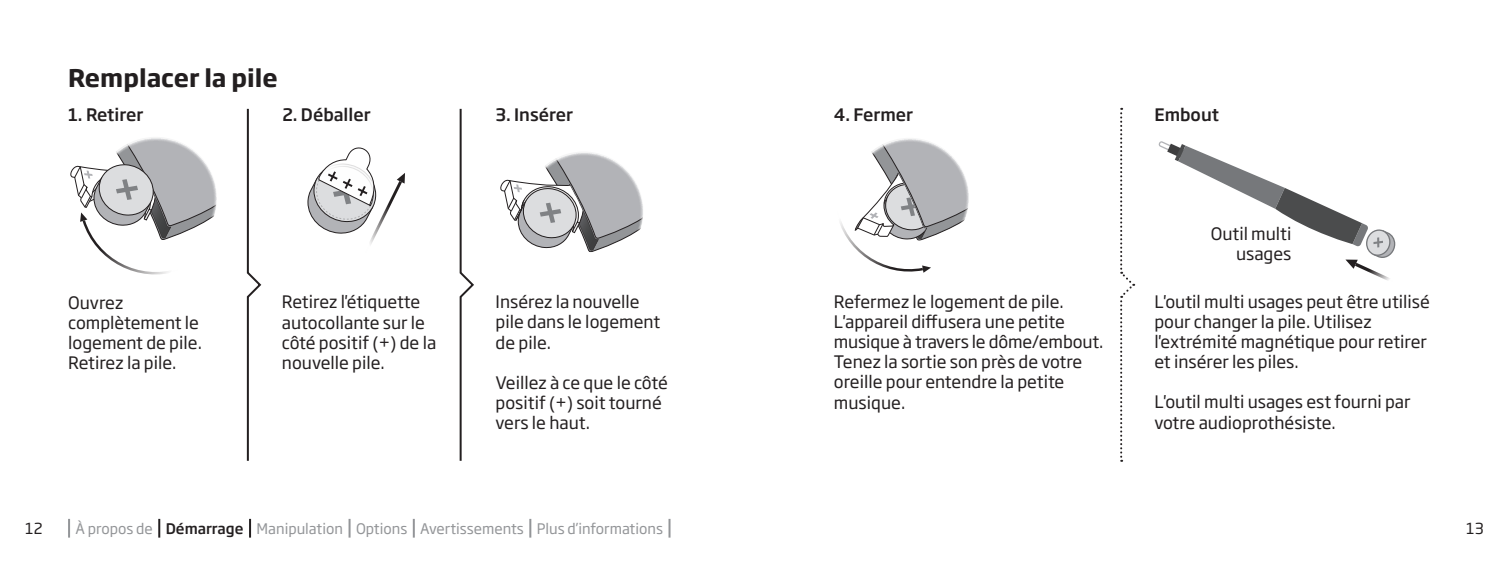
<style>
.page{position:relative;width:1509px;height:562px;background:#fff}
.page>*{position:absolute;margin:0;border:0;box-sizing:border-box;transform-origin:0 0}
.t1{font:700 24px "Soho Gothic Pro";color:#231f20}
.t2{font:17px/20px "Soho Gothic Pro";color:#231f20}
.t3{font:500 17px "Soho Gothic Pro";color:#231f20}
.t4{font:15px "Soho Gothic Pro";color:#231f20}
.t5{font:14.4px "Soho Gothic Pro";color:#939598}
.s1{font-weight:500;color:#231f20}
</style>
<div class="page">
<svg style="left:1120px;top:108px;width:14px;height:353px"></svg>
<svg style="left:459px;top:108px;width:15px;height:353px"></svg>
<svg style="left:246px;top:108px;width:16px;height:353px"></svg>
<svg style="left:307px;top:148px;width:98px;height:97px"></svg>
<svg style="left:500px;top:153px;width:143px;height:99px"></svg>
<svg style="left:70px;top:138px;width:147px;height:137px"></svg>
<svg style="left:840px;top:139px;width:129px;height:134px"></svg>
<svg style="left:1158px;top:141px;width:236px;height:139px"></svg>
<svg style="left:68px;top:518px;width:2px;height:19px"></svg>
<svg style="left:158px;top:518px;width:2px;height:19px"></svg>
<svg style="left:249px;top:518px;width:2px;height:19px"></svg>
<svg style="left:348px;top:518px;width:2px;height:19px"></svg>
<svg style="left:413px;top:518px;width:2px;height:19px"></svg>
<svg style="left:529px;top:518px;width:2px;height:19px"></svg>
<svg style="left:668px;top:518px;width:2px;height:19px"></svg>
<h1 class="t1" style="left:68px;top:59px;width:211px">Remplacer la pile</h1>
<p class="t3" style="left:68px;top:101px;width:77px">1. Retirer</p>
<p class="t3" style="left:282px;top:101px;width:90px">2. Déballer</p>
<p class="t3" style="left:495px;top:101px;width:79px">3. Insérer</p>
<p class="t3" style="left:833px;top:101px;width:81px">4. Fermer</p>
<p class="t3" style="left:1154px;top:101px;width:66px">Embout</p>
<p class="t2" style="left:1210px;top:222px;width:82px;text-align:right">Outil multi usages</p>
<p class="t2" style="left:68px;top:291px;width:135px">Ouvrez complètement le logement de pile.<br>Retirez la pile.</p>
<p class="t2" style="left:282px;top:291px;width:156px">Retirez l'étiquette autocollante sur le côté positif (+) de la nouvelle pile.</p>
<p class="t2" style="left:495px;top:291px;width:166px">Insérez la nouvelle pile dans le logement de pile.</p>
<p class="t2" style="left:495px;top:371px;width:174px">Veillez à ce que le côté positif (+) soit tourné vers le haut.</p>
<p class="t2" style="left:833px;top:291px;width:271px">Refermez le logement de pile.<br>L'appareil diffusera une petite musique à travers le dôme/embout.<br>Tenez la sortie son près de votre oreille pour entendre la petite musique.</p>
<p class="t2" style="left:1154px;top:291px;width:277px">L'outil multi usages peut être utilisé pour changer la pile. Utilisez l'extrémité magnétique pour retirer et insérer les piles.</p>
<p class="t2" style="left:1154px;top:391px;width:258px">L'outil multi usages est fourni par votre audioprothésiste.</p>
<p class="t4" style="left:25px;top:516px;width:19px">12</p>
<p class="t5" style="left:76px;top:516px;width:589px">À propos de <span class="s1">Démarrage</span> Manipulation Options Avertissements Plus d’informations</p>
<p class="t4" style="left:1465px;top:516px;width:19px">13</p>
</div>
